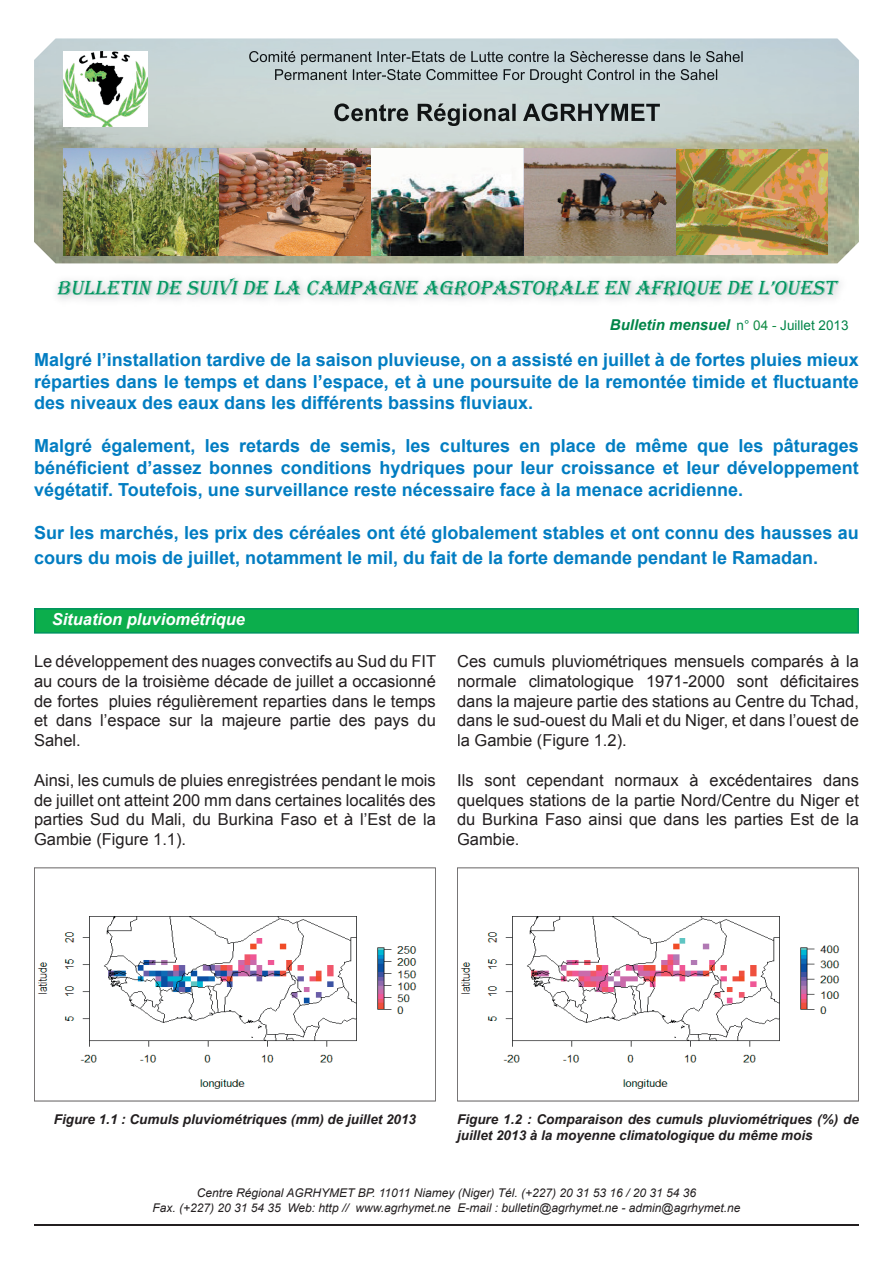
<style>
.page{position:relative;width:893px;height:1263px;background:#fff}
.page>*{position:absolute;margin:0;border:0;box-sizing:border-box;transform-origin:0 0}
.t1{font:italic 21px "Algerian";color:#009560}
.t2{font:700 18px/21.6px "Arial";color:#027dc2;text-align:justify}
.t3{font:16.5px/19.8px "Arial";color:#231f20;text-align:justify}
.t4{font:italic 700 16.5px "Arial";color:#fff}
.t5{font:italic 700 15px "Arial";color:#008548}
.t6{font:italic 700 13.5px/16.2px "Arial";color:#231f20}
.t7{font:italic 12px/14.4px "Arial";color:#231f20;text-align:center}
.s1{font-weight:400;font-style:normal;font-size:13.5px}
.s2{font-weight:400;font-style:normal;font-size:13.5px;color:#138c44}
</style>
<div class="page">
<img style="left:34px;top:38px;width:825px;height:226px">
<img style="left:334px;top:103px;width:326px;height:23px">
<img style="left:64px;top:149px;width:764px;height:106px">
<img style="left:249px;top:51px;width:494px;height:14px">
<img style="left:275px;top:69px;width:442px;height:14px">
<hr style="left:34px;top:1224px;width:825px;height:1px;background:#231f20">
<svg style="left:34px;top:608px;width:825px;height:26px;background:#0dac50"></svg>
<img style="left:63px;top:52px;width:85px;height:75px">
<img style="left:34px;top:868px;width:401px;height:233px">
<img style="left:457px;top:868px;width:402px;height:233px">
<p class="t1" style="left:57px;top:276px;width:786px">BULLETIN DE SUIVIDE LA CAMPAGNE AGROPASTORALE EN AFRIQUE DE L’OUEST</p>
<p class="t5" style="left:610px;top:315px;width:240px">Bulletin mensuel <span class="s1">n°</span> <span class="s2">04 -</span> <span class="s1">Juillet 2013</span></p>
<p class="t2" style="left:34px;top:350px;width:826px">Malgré l’installation tardive de la saison pluvieuse, on a assisté en juillet à de fortes pluies mieux réparties dans le temps et dans l’espace, et à une poursuite de la remontée timide et fluctuante des niveaux des eaux dans les différents bassins fluviaux.</p>
<p class="t2" style="left:34px;top:436px;width:826px">Malgré également, les retards de semis, les cultures en place de même que les pâturages bénéficient d’assez bonnes conditions hydriques pour leur croissance et leur développement végétatif. Toutefois, une surveillance reste nécessaire face à la menace acridienne.</p>
<p class="t2" style="left:34px;top:521px;width:826px;line-height:25.2px">Sur les marchés, les prix des céréales ont été globalement stables et ont connu des hausses au cours du mois de juillet, notamment le mil, du fait de la forte demande pendant le Ramadan.</p>
<p class="t4" style="left:52px;top:609px;width:195px">Situation pluviométrique</p>
<p class="t3" style="left:34px;top:651px;width:404px">Le développement des nuages convectifs au Sud du FIT au cours de la troisième décade de juillet a occasionné de fortes pluies régulièrement reparties dans le temps et dans l’espace sur la majeure partie des pays du Sahel.</p>
<p class="t3" style="left:34px;top:770px;width:403px">Ainsi, les cumuls de pluies enregistrées pendant le mois de juillet ont atteint 200 mm dans certaines localités des parties Sud du Mali, du Burkina Faso et à l’Est de la Gambie (Figure 1.1).</p>
<p class="t3" style="left:457px;top:651px;width:403px">Ces cumuls pluviométriques mensuels comparés à la normale climatologique 1971-2000 sont déficitaires dans la majeure partie des stations au Centre du Tchad, dans le sud-ouest du Mali et du Niger, et dans l’ouest de la Gambie (Figure 1.2).</p>
<p class="t3" style="left:457px;top:770px;width:403px">Ils sont cependant normaux à excédentaires dans quelques stations de la partie Nord/Centre du Niger et du Burkina Faso ainsi que dans les parties Est de la Gambie.</p>
<p class="t6" style="left:54px;top:1112px;width:364px">Figure 1.1 : Cumuls pluviométriques (mm) de juillet 2013</p>
<p class="t6" style="left:457px;top:1112px;width:403px">Figure 1.2 : Comparaison des cumuls pluviométriques (%) de juillet 2013 à la moyenne climatologique du même mois</p>
<p class="t7" style="left:152px;top:1186px;width:590px">Centre Régional AGRHYMET BP. 11011 Niamey (Niger) Tél. (+227) 20 31 53 16 / 20 31 54 36<br>Fax. (+227) 20 31 54 35 Web: http // www.agrhymet.ne E-mail : bulletin@agrhymet.ne - admin@agrhymet.ne</p>
</div>
